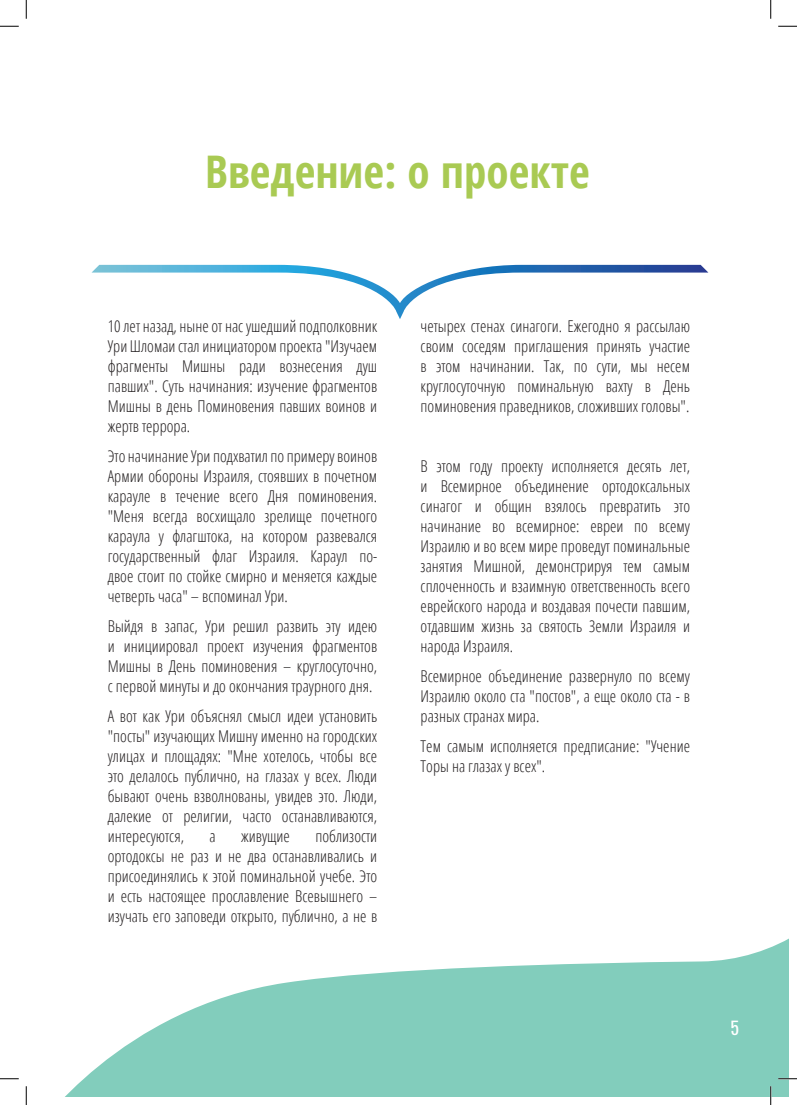
<style>
.page{position:relative;width:797px;height:1105px;background:#fff}
.page>*{position:absolute;margin:0;border:0;box-sizing:border-box;transform-origin:0 0}
.t1{font:700 45px "Open Sans Condensed";color:#a9ca53}
.t2{font:23.75px "Almoni Tzar DL4.0 AAA";color:#fff}
.t3{font:300 16.25px/20px "Open Sans Condensed";color:#231f20;text-align:justify}
</style>
<div class="page">
<svg style="left:92px;top:265px;width:616px;height:54px"></svg>
<svg style="left:66px;top:939px;width:722px;height:157px;fill:#82cdbc"></svg>
<svg style="left:0;top:25px;width:19px;height:2px"></svg>
<svg style="left:778px;top:25px;width:19px;height:2px"></svg>
<svg style="left:778px;top:1078px;width:19px;height:1px"></svg>
<svg style="left:25px;top:0;width:2px;height:19px"></svg>
<svg style="left:0;top:1078px;width:27px;height:27px"></svg>
<svg style="left:770px;top:0;width:1px;height:19px"></svg>
<svg style="left:770px;top:1086px;width:1px;height:19px"></svg>
<h1 class="t1" style="left:205px;top:140px;width:386px">Введение: о проекте</h1>
<p class="t3" style="left:108px;top:315px;width:271px">10 лет назад, ныне от нас ушедший подполковник Ури Шломаи стал инициатором проекта "Изучаем фрагменты Мишны ради вознесения душ павших". Суть начинания: изучение фрагментов Мишны в день Поминовения павших воинов и жертв террора.</p>
<p class="t3" style="left:108px;top:445px;width:271px">Это начинание Ури подхватил по примеру воинов Армии обороны Израиля, стоявших в почетном карауле в течение всего Дня поминовения. "Меня всегда восхищало зрелище почетного караула у флагштока, на котором развевался государственный флаг Израиля. Караул по&shy;двое стоит по стойке смирно и меняется каждые четверть часа" – вспоминал Ури.</p>
<p class="t3" style="left:108px;top:615px;width:271px">Выйдя в запас, Ури решил развить эту идею и инициировал проект изучения фрагментов Мишны в День поминовения – круглосуточно, с первой минуты и до окончания траурного дня.</p>
<p class="t3" style="left:108px;top:705px;width:271px">А вот как Ури объяснял смысл идеи установить "посты" изучающих Мишну именно на городских улицах и площадях: "Мне хотелось, чтобы все это делалось публично, на глазах у всех. Люди бывают очень взволнованы, увидев это. Люди, далекие от религии, часто останавливаются, интересуются,</p>
<p class="t3" style="left:108px;top:825px;width:271px;text-indent:208px">поблизости ортодоксы не раз и не два останавливались и присоединялись к этой поминальной учебе. Это и есть настоящее прославление Всевышнего – изучать его заповеди открыто, публично, а не в</p>
<p class="t3" style="left:209px;top:825px;width:8px">а</p>
<p class="t3" style="left:241px;top:825px;width:50px">живущие</p>
<p class="t3" style="left:420px;top:315px;width:271px">четырех стенах синагоги. Ежегодно я рассылаю своим соседям приглашения принять участие в этом начинании. Так, по сути, мы несем круглосуточную поминальную вахту в День поминовения праведников, сложивших головы".</p>
<p class="t3" style="left:420px;top:455px;width:271px">В этом году проекту исполняется десять лет, и Всемирное объединение ортодоксальных синагог и общин взялось превратить это начинание во всемирное: евреи по всему Израилю и во всем мире проведут поминальные занятия Мишной, демонстрируя тем самым сплоченность и взаимную ответственность всего еврейского народа и воздавая почести павшим, отдавшим жизнь за святость Земли Израиля и народа Израиля.</p>
<p class="t3" style="left:420px;top:665px;width:271px">Всемирное объединение развернуло по всему Израилю около ста "постов", а еще около ста - в разных странах мира.</p>
<p class="t3" style="left:420px;top:735px;width:271px">Тем самым исполняется предписание: "Учение<br>Торы на глазах у всех".</p>
<h2 class="t2" style="left:730px;top:1009px;width:10px">5</h2>
</div>
